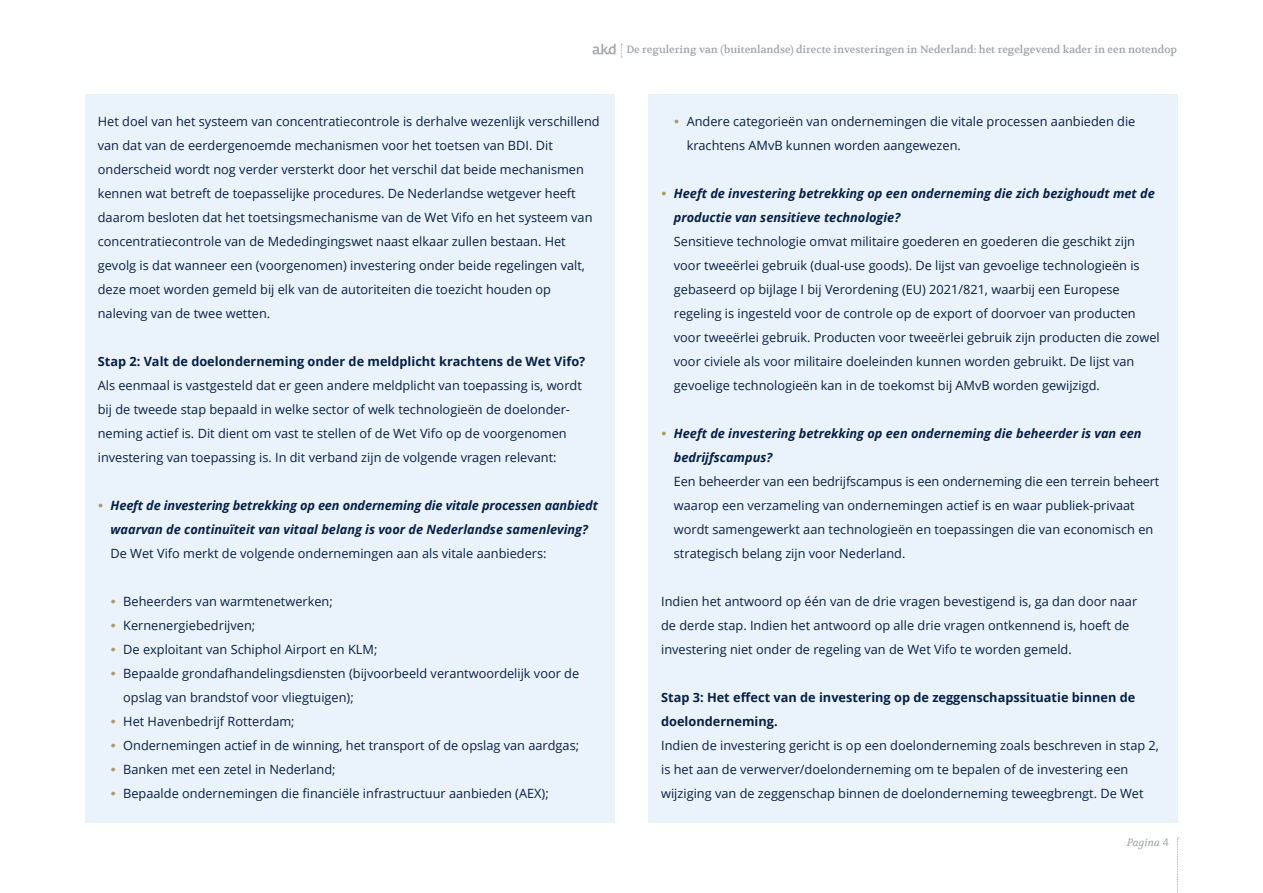
<style>
.page{position:relative;width:1263px;height:893px;background:#fff}
.page>*{position:absolute;margin:0;border:0;box-sizing:border-box;transform-origin:0 0}
.t1{font:12.75px/24px "Open Sans";color:#062047}
.t2{font:italic 700 12.75px/24px "Open Sans";color:#062047}
.t3{font:700 12.75px/24px "Open Sans";color:#062047}
.t4{font:10.5px "Volkhov";color:#9ea2a8}
.t5{font:italic 10.5px "Volkhov";color:#9ea2a8}
.s1{font-family:"Volkhov";font-weight:400;font-style:normal;color:#ae9a64}
.s2{font-family:"Volkhov";color:#ae9a64}
.s3{font-family:"Open Sans";font-style:normal}
</style>
<div class="page">
<svg style="left:1177px;top:838px;width:1px;height:55px"></svg>
<svg style="left:592px;top:44px;width:30px;height:14px"></svg>
<div style="left:85px;top:94px;width:529px;height:728px;background:#eaf3fc"></div>
<div style="left:648px;top:94px;width:530px;height:728px;background:#eaf3fc"></div>
<p class="t1" style="left:98px;top:109px;width:503px">Het doel van het systeem van concentratiecontrole is derhalve wezenlijk verschillend van dat van de eerdergenoemde mechanismen voor het toetsen van BDI. Dit onderscheid wordt nog verder versterkt door het verschil dat beide mechanismen kennen wat betreft de toepasselijke procedures. De Nederlandse wetgever heeft daarom besloten dat het toetsingsmechanisme van de Wet Vifo en het systeem van concentratiecontrole van de Mededingingswet naast elkaar zullen bestaan. Het gevolg is dat wanneer een (voorgenomen) investering onder beide regelingen valt, deze moet worden gemeld bij elk van de autoriteiten die toezicht houden op naleving van de twee wetten.</p>
<p class="t3" style="left:98px;top:349px;width:489px">Stap 2: Valt de doelonderneming onder de meldplicht krachtens de Wet Vifo?</p>
<p class="t1" style="left:98px;top:373px;width:486px">Als eenmaal is vastgesteld dat er geen andere meldplicht van toepassing is, wordt bij de tweede stap bepaald in welke sector of welk technologieën de doelonder&shy;neming actief is. Dit dient om vast te stellen of de Wet Vifo op de voorgenomen investering van toepassing is. In dit verband zijn de volgende vragen relevant:</p>
<p class="t2" style="left:98px;top:493px;width:502px;text-align:center"><span class="s1">•</span> Heeft de investering betrekking op een onderneming die vitale processen aanbiedt waarvan de continuïteit van vitaal belang is voor de Nederlandse samenleving?</p>
<p class="t1" style="left:111px;top:541px;width:437px">De Wet Vifo merkt de volgende ondernemingen aan als vitale aanbieders:</p>
<p class="t1" style="left:111px;top:589px;width:224px"><span class="s2">•</span> Beheerders van warmtenetwerken;</p>
<p class="t1" style="left:111px;top:613px;width:146px"><span class="s2">•</span> Kernenergiebedrijven;</p>
<p class="t1" style="left:111px;top:637px;width:268px"><span class="s2">•</span> De exploitant van Schiphol Airport en KLM;</p>
<p class="t1" style="left:123px;top:661px;width:457px;text-indent:-13px"><span class="s2">•</span> Bepaalde grondafhandelingsdiensten (bijvoorbeeld verantwoordelijk voor de opslag van brandstof voor vliegtuigen);</p>
<p class="t1" style="left:110px;top:709px;width:186px"><span class="s2">•</span> Het Havenbedrijf Rotterdam;</p>
<p class="t1" style="left:110px;top:733px;width:470px"><span class="s2">•</span> Ondernemingen actief in de winning, het transport of de opslag van aardgas;</p>
<p class="t1" style="left:110px;top:757px;width:227px"><span class="s2">•</span> Banken met een zetel in Nederland;</p>
<p class="t1" style="left:110px;top:781px;width:440px"><span class="s2">•</span> Bepaalde ondernemingen die financiële infrastructuur aanbieden (AEX);</p>
<p class="t4" style="left:626px;top:43px;width:552px">De regulering van (buitenlandse) directe investeringen in Nederland: het regelgevend kader in een notendop</p>
<p class="t1" style="left:687px;top:109px;width:450px;text-indent:-13px"><span class="s2">•</span> Andere categorieën van ondernemingen die vitale processen aanbieden die krachtens AMvB kunnen worden aangewezen.</p>
<p class="t2" style="left:674px;top:181px;width:482px;text-indent:-13px"><span class="s1">•</span> Heeft de investering betrekking op een onderneming die zich bezighoudt met de productie van sensitieve technologie?</p>
<p class="t1" style="left:674px;top:229px;width:487px">Sensitieve technologie omvat militaire goederen en goederen die geschikt zijn voor tweeërlei gebruik (dual-use goods). De lijst van gevoelige technologieën is gebaseerd op bijlage I bij Verordening (EU) 2021/821, waarbij een Europese regeling is ingesteld voor de controle op de export of doorvoer van producten voor tweeërlei gebruik. Producten voor tweeërlei gebruik zijn producten die zowel voor civiele als voor militaire doeleinden kunnen worden gebruikt. De lijst van gevoelige technologieën kan in de toekomst bij AMvB worden gewijzigd.</p>
<p class="t2" style="left:674px;top:421px;width:469px;text-indent:-13px"><span class="s1">•</span> Heeft de investering betrekking op een onderneming die beheerder is van een bedrijfscampus?</p>
<p class="t1" style="left:674px;top:469px;width:487px">Een beheerder van een bedrijfscampus is een onderneming die een terrein beheert waarop een verzameling van ondernemingen actief is en waar publiek-privaat wordt samengewerkt aan technologieën en toepassingen die van economisch en strategisch belang zijn voor Nederland.</p>
<p class="t1" style="left:661px;top:589px;width:477px">Indien het antwoord op één van de drie vragen bevestigend is, ga dan door naar de derde stap. Indien het antwoord op alle drie vragen ontkennend is, hoeft de investering niet onder de regeling van de Wet Vifo te worden gemeld.</p>
<p class="t3" style="left:661px;top:685px;width:476px">Stap 3: Het effect van de investering op de zeggenschapssituatie binnen de doelonderneming.</p>
<p class="t1" style="left:661px;top:733px;width:499px">Indien de investering gericht is op een doelonderneming zoals beschreven in stap 2, is het aan de verwerver/doelonderneming om te bepalen of de investering een wijziging van de zeggenschap binnen de doelonderneming teweegbrengt. De Wet</p>
<p class="t5" style="left:1127px;top:836px;width:43px">Pagina <span class="s3">4</span></p>
</div>
